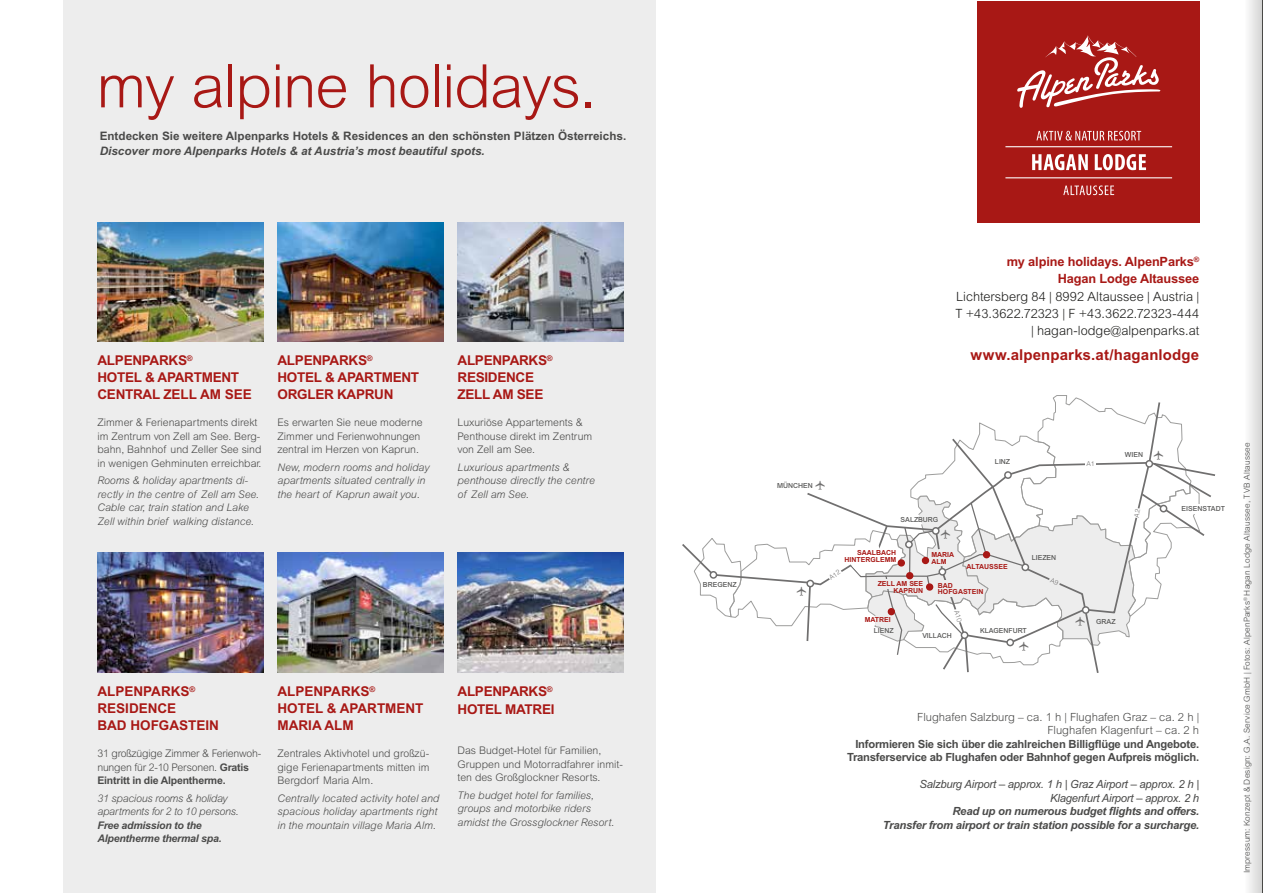
<style>
.page{position:relative;width:1263px;height:893px;background:#fff}
.page>*{position:absolute;margin:0;border:0;box-sizing:border-box;transform-origin:0 0}
.t1{font:300 60px "Arial MT Std";letter-spacing:-.015em;color:#a81815}
.t2{font:700 15px "Arial MT Std";letter-spacing:.01em;color:#a81815}
.t3{font:700 13.5px/17px "Arial MT Std";letter-spacing:-.02em;color:#a81815}
.t4{font:700 13.5px/17px "Arial MT Std";color:#a81815}
.t5{font:300 12.75px/17.2px "Arial MT Std";color:#1d1d1b;text-align:right}
.t6{font:700 12.75px/17.2px "Arial MT Std";letter-spacing:-.01em;color:#a81815;text-align:right}
.t7{font:700 11.7px "Arial MT Std";color:#4a4a49}
.t8{font:italic 700 11.7px "Arial MT Std";color:#4a4a49}
.t9{font:700 11.25px/13.5px "Arial MT Std";letter-spacing:-.02em;color:#4a4a49;text-align:right}
.t10{font:italic 700 11.25px/13.5px "Arial MT Std";letter-spacing:-.02em;color:#4a4a49;text-align:right}
.t11{font:italic 11.25px/13.5px "Arial MT Std";letter-spacing:-.02em;color:#4a4a49;text-align:right}
.t12{font:300 11.25px/13.5px "Arial MT Std";color:#4a4a49;text-align:right}
.t13{font:italic 300 10.5px/13.5px "Arial MT Std";color:#4a4a49}
.t14{font:300 10.5px/13.5px "Arial MT Std";color:#4a4a49}
.t15{font:300 10.5px/13.5px "Arial MT Std";letter-spacing:-.02em;color:#4a4a49}
.t16{font:italic 300 10.5px/13.5px "Arial MT Std";letter-spacing:-.02em;color:#4a4a49}
.t17{font:italic 700 10.5px/13.5px "Arial MT Std";letter-spacing:-.02em;color:#4a4a49}
.t18{font:300 8.25px "Arial MT Std";letter-spacing:.02em;color:#4a4a49}
.t19{font:500 6.9px "Arial MT Std";color:#575756}
.t20{font:700 6.9px/6.8px "Arial MT Std";color:#a81815}
.t21{font:300 6.75px "Helvetica";color:#706f6f}
.s1{font-weight:700}
</style>
<div class="page">
<div style="left:64px;top:0;width:592px;height:893px;background:#ededed"></div>
<div style="left:978px;top:1px;width:222px;height:222px;background:#a81815"></div>
<svg style="left:1017px;top:35px;width:143px;height:73px"></svg>
<hr style="left:1005px;top:146px;width:167px;height:1px;background:#fff">
<hr style="left:1005px;top:177px;width:167px;height:1px;background:#fff">
<svg style="left:1063px;top:185px;width:51px;height:10px"></svg>
<svg style="left:1032px;top:154px;width:114px;height:16px"></svg>
<svg style="left:1036px;top:131px;width:105px;height:10px"></svg>
<img style="left:97px;top:223px;width:166px;height:119px">
<img style="left:97px;top:553px;width:166px;height:119px">
<img style="left:277px;top:223px;width:166px;height:119px">
<img style="left:277px;top:553px;width:166px;height:119px">
<img style="left:457px;top:223px;width:166px;height:119px">
<img style="left:457px;top:553px;width:166px;height:119px">
<div style="left:1245px;top:0;width:18px;height:893px;background:#1d1d1b;opacity:.39"></div>
<hr style="left:1262px;top:0;width:1px;height:893px;background:#1d1d1b">
<svg style="left:682px;top:395px;width:534px;height:278px"></svg>
<h1 class="t1" style="left:96px;top:52px;width:501px">my alpine holidays.</h1>
<p class="t7" style="left:100px;top:129px;width:528px">Entdecken Sie weitere Alpenparks Hotels &amp; Residences an den schönsten Plätzen Österreichs.</p>
<p class="t8" style="left:100px;top:144px;width:386px">Discover more Alpenparks Hotels &amp; at Austria’s most beautiful spots.</p>
<p class="t3" style="left:97px;top:352px;width:156px">ALPENPARKS<sup>®<br></sup>HOTEL &amp; APARTMENT<br>CENTRAL ZELL AM SEE</p>
<p class="t14" style="left:97px;top:416px;width:166px">Zimmer &amp; Ferienapartments direkt im Zentrum von Zell am See. Berg&shy;bahn, Bahnhof und Zeller See sind in wenigen Gehminuten erreichbar.</p>
<p class="t13" style="left:97px;top:474px;width:163px">Rooms &amp; holiday apartments di&shy;rectly in the centre of Zell am See.<br>Cable car, train station and Lake Zell within brief walking distance.</p>
<p class="t3" style="left:277px;top:352px;width:143px">ALPENPARKS<sup>®<br></sup>HOTEL &amp; APARTMENT<br>ORGLER KAPRUN</p>
<p class="t14" style="left:277px;top:416px;width:147px">Es erwarten Sie neue moderne<br>Zimmer und Ferienwohnungen zentral im Herzen von Kaprun.</p>
<p class="t13" style="left:277px;top:460px;width:154px">New, modern rooms and holiday apartments situated centrally in the heart of Kaprun await you.</p>
<p class="t3" style="left:457px;top:352px;width:97px">ALPENPARKS<sup>®<br></sup>RESIDENCE<br>ZELL AM SEE</p>
<p class="t14" style="left:457px;top:416px;width:136px">Luxuriöse Appartements &amp;<br>Penthouse direkt im Zentrum von Zell am See.</p>
<p class="t13" style="left:457px;top:460px;width:139px">Luxurious apartments &amp; penthouse directly the centre of Zell am See.</p>
<p class="t4" style="left:97px;top:683px;width:123px">ALPENPARKS<sup>®<br></sup>RESIDENCE<br>BAD HOFGASTEIN</p>
<p class="t15" style="left:97px;top:747px;width:165px">31 großzügige Zimmer &amp; Ferienwoh&shy;nungen für 2-10 Personen. <span class="s1">Gratis<br>Eintritt in die Alpentherme.</span></p>
<p class="t16" style="left:97px;top:791px;width:142px">31 spacious rooms &amp; holiday apartments for 2 to 10 persons.</p>
<p class="t17" style="left:97px;top:818px;width:126px">Free admission to the<br>Alpentherme thermal spa.</p>
<p class="t4" style="left:277px;top:683px;width:148px">ALPENPARKS<sup>®<br></sup>HOTEL &amp; APARTMENT<br>MARIA ALM</p>
<p class="t14" style="left:277px;top:747px;width:153px;text-align:justify">Zentrales Aktivhotel und großzü&shy;gige Ferienapartments mitten im Bergdorf Maria Alm.</p>
<p class="t13" style="left:277px;top:791px;width:163px">Centrally located activity hotel and spacious holiday apartments right in the mountain village Maria Alm.</p>
<p class="t3" style="left:457px;top:683px;width:99px">ALPENPARKS<sup>®<br></sup>HOTEL MATREI</p>
<p class="t14" style="left:457px;top:744px;width:167px">Das Budget-Hotel für Familien,<br>Gruppen und Motorradfahrer inmit&shy;ten des Großglockner Resorts.</p>
<p class="t13" style="left:457px;top:788px;width:158px">The budget hotel for families, groups and motorbike riders amidst the Grossglockner Resort.</p>
<p class="t19" style="left:703px;top:581px;width:35px">BREGENZ</p>
<p class="t19" style="left:777px;top:482px;width:37px">MÜNCHEN</p>
<p class="t6" style="left:1007px;top:253px;width:194px">my alpine holidays. AlpenParks<sup>®<br></sup>Hagan Lodge Altaussee</p>
<p class="t5" style="left:955px;top:287px;width:245px">Lichtersberg 84 | 8992 Altaussee | Austria |<br>T +43.3622.72323 | F +43.3622.72323-444 | hagan-lodge@alpenparks.at</p>
<h2 class="t2" style="left:970px;top:346px;width:230px">www.alpenparks.at/haganlodge</h2>
<p class="t19" style="left:900px;top:516px;width:39px">SALZBURG</p>
<p class="t19" style="left:995px;top:458px;width:17px">LINZ</p>
<p class="t20" style="left:844px;top:549px;width:53px;text-align:right">SAALBACH<br>HINTERGLEMM</p>
<p class="t20" style="left:878px;top:580px;width:47px;text-align:right">ZELL AM SEE<br>KAPRUN</p>
<p class="t20" style="left:865px;top:616px;width:28px">MATREI</p>
<p class="t19" style="left:874px;top:627px;width:21px">LIENZ</p>
<p class="t20" style="left:931px;top:551px;width:24px">MARIA<br>ALM</p>
<p class="t19" style="left:1032px;top:554px;width:26px">LIEZEN</p>
<p class="t20" style="left:966px;top:563px;width:43px">ALTAUSSEE</p>
<p class="t20" style="left:938px;top:582px;width:47px">BAD<br>HOFGASTEIN</p>
<p class="t19" style="left:980px;top:626px;width:48px">KLAGENFURT</p>
<p class="t19" style="left:922px;top:631px;width:31px">VILLACH</p>
<p class="t21" style="left:1086px;top:460px;width:10px">A1</p>
<p class="t19" style="left:1125px;top:451px;width:20px">WIEN</p>
<p class="t19" style="left:1096px;top:617px;width:21px">GRAZ</p>
<p class="t19" style="left:1181px;top:505px;width:45px">EISENSTADT</p>
<p class="t12" style="left:917px;top:710px;width:283px">Flughafen Salzburg – ca. 1 h | Flughafen Graz – ca. 2 h |<br>Flughafen Klagenfurt – ca. 2 h</p>
<p class="t9" style="left:847px;top:737px;width:354px">Informieren Sie sich über die zahlreichen Billigflüge und Angebote.<br>Transferservice ab Flughafen oder Bahnhof gegen Aufpreis möglich.</p>
<p class="t11" style="left:919px;top:777px;width:281px">Salzburg Airport – approx. 1 h | Graz Airport – approx. 2 h |<br>Klagenfurt Airport – approx. 2 h</p>
<p class="t10" style="left:883px;top:804px;width:318px">Read up on numerous budget flights and offers.<br>Transfer from airport or train station possible for a surcharge.</p>
<p class="t18" style="left:1242px;top:873px;width:433px;rotate:-90deg">Impressum: Konzept &amp; Design: G.A. Service GmbH | Fotos: AlpenParks<sup>®</sup> Hagan Lodge Altaussee, TVB Altaussee</p>
</div>
